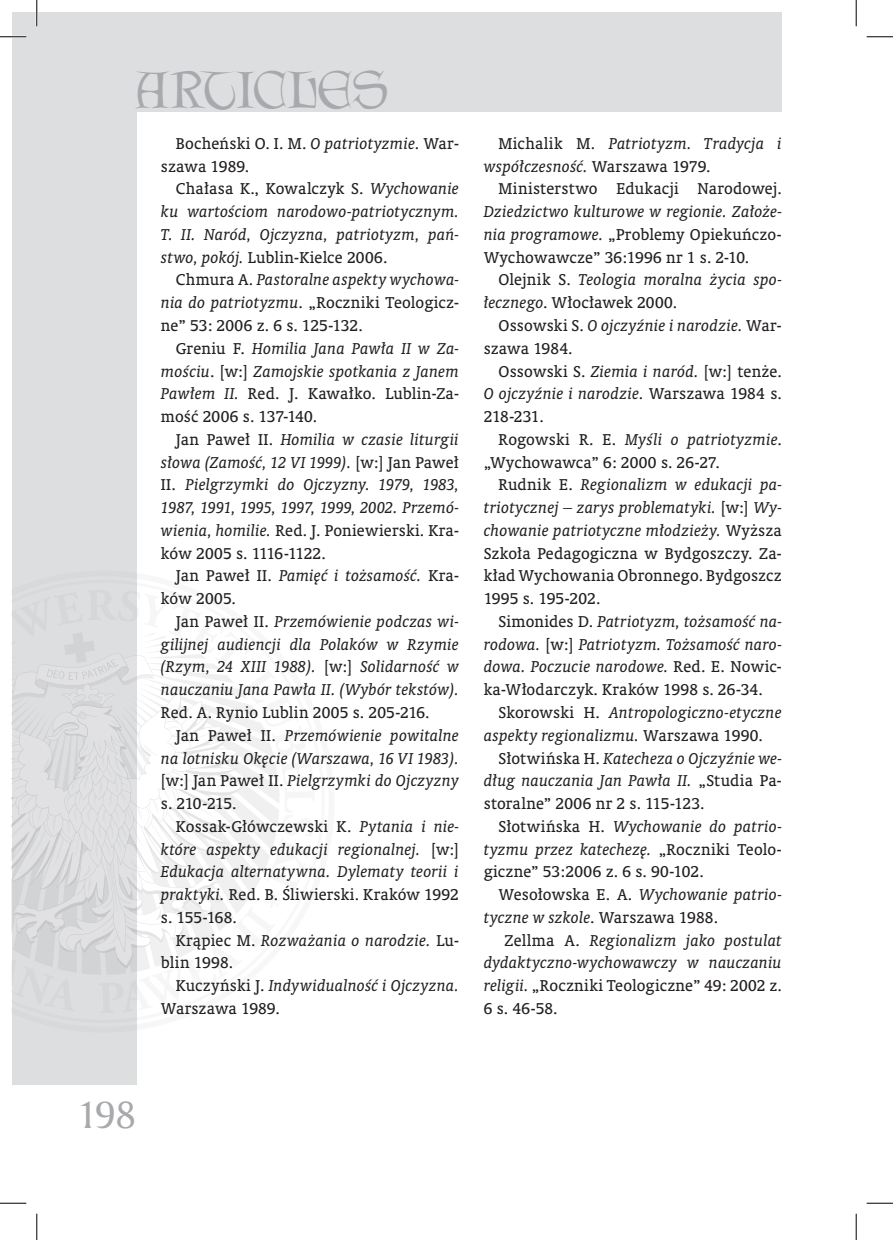
<style>
.page{position:relative;width:893px;height:1240px;background:#fff}
.page>*{position:absolute;margin:0;border:0;box-sizing:border-box;transform-origin:0 0}
.t1{font:46.55px "Lettergical PL";color:#a8a9ad}
.t2{font:36.75px "Amerigo PL";color:#a8a9ad}
.art-TEKST{font:italic 15.75px/22.8px "Oranda PL";letter-spacing:.005em;color:#231f20;text-align:justify}
.art-TEKST-2{font:15.75px/22.8px "Oranda PL";letter-spacing:.01em;color:#231f20}
.s1{font-style:italic}
.s2{font-style:normal}
</style>
<div class="page">
<div style="left:12px;top:12px;width:124px;height:1071px;background:#dddee0"></div>
<div style="left:12px;top:12px;width:769px;height:99px;background:#dddee0"></div>
<svg style="left:12px;top:589px;width:267px;height:424px"></svg>
<hr style="left:0;top:36px;width:26px;height:2px;background:#fff">
<hr style="left:36px;top:0;width:2px;height:26px;background:#fff">
<svg style="left:0;top:36px;width:26px;height:1px"></svg>
<svg style="left:866px;top:36px;width:26px;height:1px"></svg>
<svg style="left:0;top:1202px;width:26px;height:1px"></svg>
<svg style="left:866px;top:1202px;width:26px;height:1px"></svg>
<svg style="left:36px;top:0;width:1px;height:26px"></svg>
<svg style="left:36px;top:1213px;width:1px;height:26px"></svg>
<svg style="left:855px;top:0;width:1px;height:26px"></svg>
<svg style="left:855px;top:1213px;width:1px;height:26px"></svg>
<h1 class="t1" style="left:136px;top:61px;width:254px">ARTICLES</h1>
<p class="art-TEKST-2" style="left:161px;top:132px;width:299px;text-indent:15px">Bocheński O. I. M. <span class="s1">O patriotyzmie</span>. War&shy;szawa 1989.</p>
<p class="art-TEKST" style="left:161px;top:177px;width:299px;text-indent:15px"><span class="s2">Chałasa K., Kowalczyk S.</span> Wychowanie ku wartościom narodowo-patriotycznym.<br>T. II. Naród, Ojczyzna, patriotyzm, pań&shy;stwo, pokój. <span class="s2">Lublin-Kielce 2006.</span></p>
<p class="art-TEKST-2" style="left:161px;top:268px;width:299px;text-align:justify;text-indent:15px">Chmura A. <span class="s1">Pastoralne aspekty wychowa&shy;nia do patriotyzmu</span>. „Roczniki Teologicz&shy;ne” 53: 2006 z. 6 s. 125-132.</p>
<p class="art-TEKST" style="left:161px;top:336px;width:299px;text-indent:15px"><span class="s2">Greniu F.</span> Homilia Jana Pawła II w Za&shy;mościu<span class="s2">. [w:]</span> Zamojskie spotkania z Janem Pawłem II. <span class="s2">Red. J. Kawałko. Lublin-Za&shy;mość 2006 s. 137-140.</span></p>
<p class="art-TEKST" style="left:161px;top:427px;width:299px;text-indent:15px"><span class="s2">Jan Paweł II.</span> Homilia w czasie liturgii słowa (Zamość, 12 VI 1999). <span class="s2">[w:] Jan Paweł II.</span> Pielgrzymki do Ojczyzny. 1979, 1983, 1987, 1991, 1995, 1997, 1999, 2002. Przemó&shy;wienia, homilie. <span class="s2">Red. J. Poniewierski. Kra&shy;ków 2005 s. 1116-1122.</span></p>
<p class="art-TEKST-2" style="left:161px;top:564px;width:299px;text-indent:15px">Jan Paweł II. <span class="s1">Pamięć i tożsamość.</span> Kra&shy;ków 2005.</p>
<p class="art-TEKST" style="left:161px;top:609px;width:299px;text-indent:15px"><span class="s2">Jan Paweł II.</span> Przemówienie podczas wi&shy;gilijnej audiencji dla Polaków w Rzymie (Rzym, 24 XIII 1988). <span class="s2">[w:]</span> Solidarność w nauczaniu Jana Pawła II. (Wybór tekstów).<br><span class="s2">Red. A. Rynio Lublin 2005 s. 205-216.</span></p>
<p class="art-TEKST" style="left:161px;top:723px;width:299px;text-indent:15px"><span class="s2">Jan Paweł II.</span> Przemówienie powitalne na lotnisku Okęcie (Warszawa, 16 VI 1983). <span class="s2">[w:] Jan Paweł II.</span> Pielgrzymki do Ojczyzny <span class="s2">s. 210-215.</span></p>
<p class="art-TEKST" style="left:161px;top:814px;width:299px;text-indent:15px"><span class="s2">Kossak-Główczewski K.</span> Pytania i nie&shy;które aspekty edukacji regionalnej. <span class="s2">[w:] </span>Edukacja alternatywna. Dylematy teorii i praktyki. <span class="s2">Red. B. Śliwierski. Kraków 1992 s. 155-168.</span></p>
<p class="art-TEKST-2" style="left:161px;top:928px;width:299px;text-indent:15px">Krąpiec M. <span class="s1">Rozważania o narodzie.</span> Lu&shy;blin 1998.</p>
<p class="art-TEKST-2" style="left:161px;top:973px;width:299px;text-indent:15px">Kuczyński J. <span class="s1">Indywidualność i Ojczyzna.<br></span>Warszawa 1989.</p>
<p class="art-TEKST" style="left:483px;top:132px;width:299px;text-indent:15px"><span class="s2">Michalik M.</span> Patriotyzm. Tradycja i współczesność. <span class="s2">Warszawa 1979.</span></p>
<p class="art-TEKST-2" style="left:483px;top:177px;width:299px;text-align:justify;text-indent:15px">Ministerstwo Edukacji Narodowej.<br><span class="s1">Dziedzictwo kulturowe w regionie. Założe&shy;nia programowe.</span> „Problemy Opiekuńczo-Wychowawcze” 36:1996 nr 1 s. 2-10.</p>
<p class="art-TEKST" style="left:483px;top:268px;width:299px;text-indent:15px"><span class="s2">Olejnik S.</span> Teologia moralna życia spo&shy;łecznego<span class="s2">. Włocławek 2000.</span></p>
<p class="art-TEKST-2" style="left:483px;top:314px;width:299px;text-indent:15px">Ossowski S. <span class="s1">O ojczyźnie i narodzie.</span> War&shy;szawa 1984.</p>
<p class="art-TEKST-2" style="left:483px;top:359px;width:299px;text-align:justify;text-indent:15px">Ossowski S. <span class="s1">Ziemia i naród.</span> [w:] tenże.<br><span class="s1">O ojczyźnie i narodzie</span>. Warszawa 1984 s.<br>218-231.</p>
<p class="art-TEKST-2" style="left:483px;top:427px;width:299px;text-indent:15px">Rogowski R. E. <span class="s1">Myśli o patriotyzmie</span>. „Wychowawca” 6: 2000 s. 26-27.</p>
<p class="art-TEKST-2" style="left:483px;top:473px;width:299px;text-align:justify;text-indent:15px">Rudnik E. <span class="s1">Regionalizm w edukacji pa&shy;triotycznej – zarys problematyki.</span> [w:] <span class="s1">Wy&shy;chowanie patriotyczne młodzieży.</span> Wyższa Szkoła Pedagogiczna w Bydgoszczy. Za&shy;kład Wychowania Obronnego. Bydgoszcz 1995 s. 195-202.</p>
<p class="art-TEKST" style="left:483px;top:609px;width:299px;text-indent:15px"><span class="s2">Simonides D.</span> Patriotyzm, tożsamość na&shy;rodowa. <span class="s2">[w:]</span> Patriotyzm. Tożsamość naro&shy;dowa. Poczucie narodowe. <span class="s2">Red. E. Nowic&shy;ka-Włodarczyk. Kraków 1998 s. 26-34.</span></p>
<p class="art-TEKST" style="left:483px;top:700px;width:299px;text-indent:15px"><span class="s2">Skorowski H.</span> Antropologiczno-etyczne aspekty regionalizmu. <span class="s2">Warszawa 1990.</span></p>
<p class="art-TEKST-2" style="left:483px;top:746px;width:299px;text-align:justify;text-indent:15px">Słotwińska H. <span class="s1">Katecheza o Ojczyźnie we&shy;dług nauczania Jan Pawła II.</span> „Studia Pa&shy;storalne” 2006 nr 2 s. 115-123.</p>
<p class="art-TEKST-2" style="left:483px;top:814px;width:299px;text-align:justify;text-indent:15px">Słotwińska H. <span class="s1">Wychowanie do patrio&shy;tyzmu przez katechezę.</span> „Roczniki Teolo&shy;giczne” 53:2006 z. 6 s. 90-102.</p>
<p class="art-TEKST" style="left:483px;top:882px;width:299px;text-indent:15px"><span class="s2">Wesołowska E. A.</span> Wychowanie patrio&shy;tyczne w szkole<span class="s2">. Warszawa 1988.</span></p>
<p class="art-TEKST" style="left:483px;top:928px;width:299px;text-indent:21px"><span class="s2">Zellma A.</span> Regionalizm jako postulat dydaktyczno-wychowawczy w nauczaniu religii. <span class="s2">„Roczniki Teologiczne” 49: 2002 z.<br>6 s. 46-58.</span></p>
<h2 class="t2" style="left:77px;top:1089px;width:61px">198</h2>
</div>
